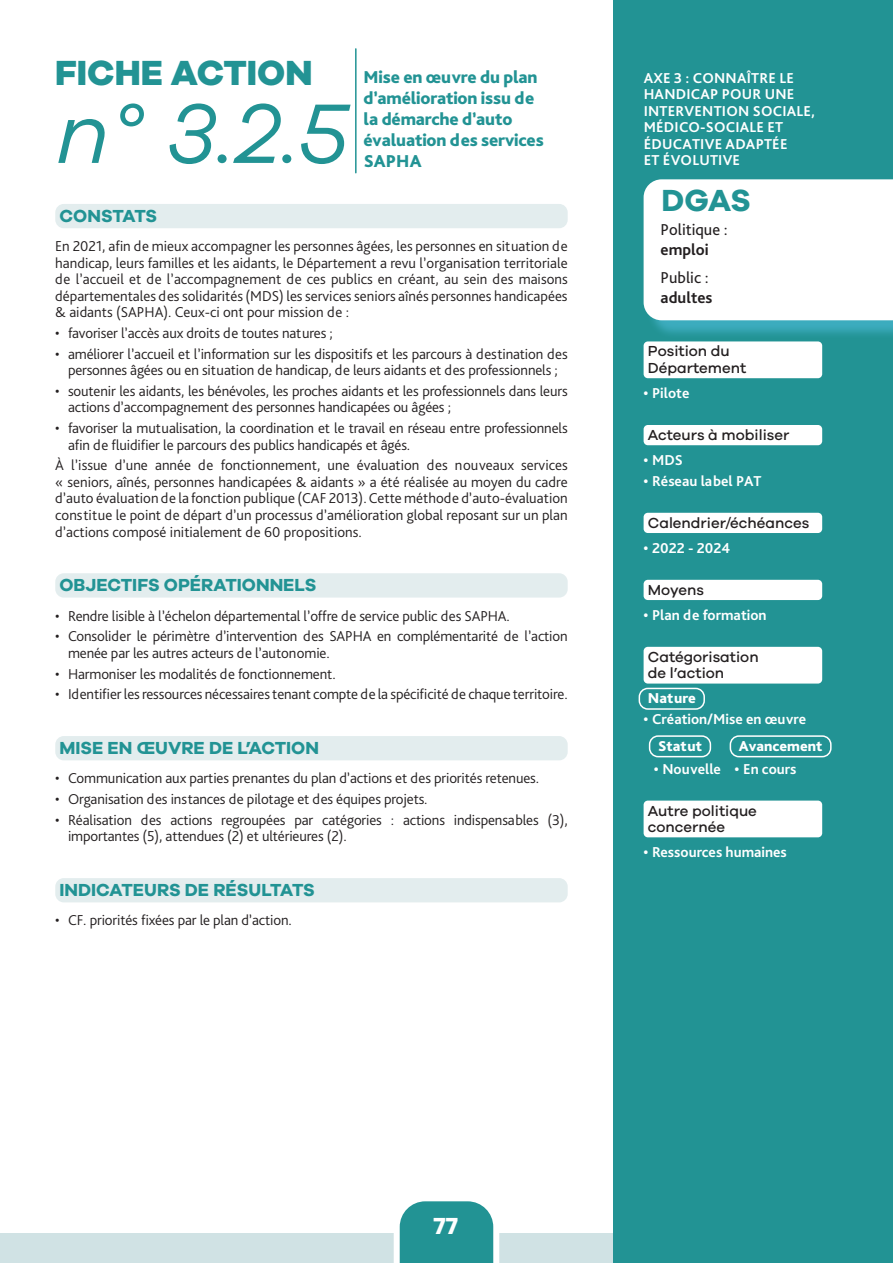
<style>
.page{position:relative;width:893px;height:1263px;background:#fff}
.page>*{position:absolute;margin:0;border:0;box-sizing:border-box;transform-origin:0 0}
.Titre_1_fiche_axe3_vert{font:italic 87px "Galano Grotesque";color:#229394}
.Titre_1_fiche_axe3_vert-2{font:800 36px "Galano Grotesque";color:#229394}
.Chiffre_légende{font:700 31.5px "Galano Grotesque";color:#229394}
.t1{font:700 24px "Galano Grotesque";color:#fff}
.Action_axe3_vert{font:800 18px/21px "Bliss Pro";letter-spacing:-.01em;color:#229394}
.Titre_2_fiche_vert{font:700 18px "Galano Grotesque";color:#229394}
.Titre_légende{font:16.5px/19.8px "Bliss Pro";color:#231f20}
.Normal_fiche{font:300 15px/16.5px "Bliss Pro";letter-spacing:-.01em;color:#231f20}
.Axe_fiche{font:700 15px/16.5px "Bliss Pro";letter-spacing:.015em;color:#fff}
.Titre_1_encart{font:500 15px/16.5px "Galano Grotesque";color:#231f20}
.Titre_2_encart{font:800 15px "Bliss Pro";color:#fff}
.s1{font-weight:700}
</style>
<div class="page">
<div style="left:0;top:1233px;width:893px;height:30px;background:#d0e2e4"></div>
<svg style="left:394px;top:1201px;width:105px;height:62px;background:#44a3a4"></svg>
<div style="left:614px;top:0;width:279px;height:1263px;background:#229394"></div>
<div style="left:55px;top:204px;width:513px;height:24px;background:#e3edee;border-radius:9px"></div>
<div style="left:55px;top:573px;width:513px;height:25px;background:#e3edee;border-radius:9px"></div>
<div style="left:55px;top:736px;width:513px;height:24px;background:#e3edee;border-radius:9px"></div>
<div style="left:55px;top:878px;width:513px;height:24px;background:#e3edee;border-radius:9px"></div>
<div style="left:644px;top:341px;width:178px;height:37px;background:#fff;border-radius:4px"></div>
<div style="left:644px;top:425px;width:178px;height:20px;background:#fff;border-radius:4px"></div>
<div style="left:644px;top:513px;width:178px;height:20px;background:#fff;border-radius:4px"></div>
<div style="left:644px;top:580px;width:178px;height:20px;background:#fff;border-radius:4px"></div>
<div style="left:644px;top:647px;width:178px;height:36px;background:#fff;border-radius:4px"></div>
<div style="left:639px;top:688px;width:66px;height:22px;border:2px solid #fff;border-radius:9px"></div>
<div style="left:644px;top:800px;width:178px;height:37px;background:#fff;border-radius:4px"></div>
<div style="left:649px;top:735px;width:62px;height:22px;border:2px solid #fff;border-radius:9px"></div>
<div style="left:730px;top:735px;width:102px;height:22px;border:2px solid #fff;border-radius:9px"></div>
<div style="left:646px;top:182px;width:247px;height:157px;background:#46b5cd;opacity:.75"></div>
<div style="left:644px;top:179px;width:249px;height:141px;background:#fff"></div>
<hr style="left:355px;top:49px;width:2px;height:124px;background:#229394">
<p class="Titre_1_fiche_axe3_vert-2" style="left:55px;top:50px;width:259px">FICHE ACTION</p>
<p class="Titre_1_fiche_axe3_vert" style="left:55px;top:82px;width:295px">n° 3.2.5</p>
<p class="Action_axe3_vert" style="left:364px;top:66px;width:182px">Mise en œuvre du plan d’amélioration issu de la démarche d’auto évaluation des services<br>SAPHA</p>
<p class="Titre_2_fiche_vert" style="left:60px;top:205px;width:99px">CONSTATS</p>
<p class="Normal_fiche" style="left:55px;top:238px;width:514px;text-align:justify">En 2021, afin de mieux accompagner les personnes âgées, les personnes en situation de handicap, leurs familles et les aidants, le Département a revu l’organisation territoriale de l’accueil et de l’accompagnement de ces publics en créant, au sein des maisons départementales des solidarités (MDS) les services seniors aînés personnes handicapées &amp; aidants (SAPHA). Ceux-ci ont pour mission de :</p>
<p class="Normal_fiche" style="left:55px;top:324px;width:279px">• favoriser l’accès aux droits de toutes natures ;</p>
<p class="Normal_fiche" style="left:55px;top:345px;width:514px;text-align:center">• améliorer l’accueil et l’information sur les dispositifs et les parcours à destination des personnes âgées ou en situation de handicap, de leurs aidants et des professionnels ;</p>
<p class="Normal_fiche" style="left:68px;top:382px;width:501px;text-indent:-13px">• soutenir les aidants, les bénévoles, les proches aidants et les professionnels dans leurs actions d’accompagnement des personnes handicapées ou âgées ;</p>
<p class="Normal_fiche" style="left:68px;top:420px;width:501px;text-indent:-13px">• favoriser la mutualisation, la coordination et le travail en réseau entre professionnels afin de fluidifier le parcours des publics handicapés et âgés.</p>
<p class="Normal_fiche" style="left:55px;top:457px;width:514px;text-align:justify">À l’issue d’une année de fonctionnement, une évaluation des nouveaux services « seniors, aînés, personnes handicapées &amp; aidants » a été réalisée au moyen du cadre d’auto évaluation de la fonction publique (CAF 2013). Cette méthode d’auto-évaluation constitue le point de départ d’un processus d’amélioration global reposant sur un plan d’actions composé initialement de 60 propositions.</p>
<p class="Titre_2_fiche_vert" style="left:60px;top:574px;width:259px">OBJECTIFS OPÉRATIONNELS</p>
<p class="Normal_fiche" style="left:55px;top:607px;width:456px">• Rendre lisible à l’échelon départemental l’offre de service public des SAPHA.</p>
<p class="Normal_fiche" style="left:68px;top:628px;width:501px;text-indent:-13px">• Consolider le périmètre d’intervention des SAPHA en complémentarité de l’action menée par les autres acteurs de l’autonomie.</p>
<p class="Normal_fiche" style="left:55px;top:665px;width:282px">• Harmoniser les modalités de fonctionnement.</p>
<p class="Normal_fiche" style="left:55px;top:686px;width:514px">• Identifier les ressources nécessaires tenant compte de la spécificité de chaque territoire.</p>
<p class="Titre_2_fiche_vert" style="left:60px;top:737px;width:261px">MISE EN ŒUVRE DE L’ACTION</p>
<p class="Normal_fiche" style="left:55px;top:770px;width:485px">• Communication aux parties prenantes du plan d’actions et des priorités retenues.</p>
<p class="Normal_fiche" style="left:55px;top:790px;width:374px">• Organisation des instances de pilotage et des équipes projets.</p>
<p class="Normal_fiche" style="left:68px;top:811px;width:501px;text-indent:-13px">• Réalisation des actions regroupées par catégories : actions indispensables (3), importantes (5), attendues (2) et ultérieures (2).</p>
<p class="Titre_2_fiche_vert" style="left:60px;top:879px;width:257px">INDICATEURS DE RÉSULTATS</p>
<p class="Normal_fiche" style="left:55px;top:912px;width:238px">• CF. priorités fixées par le plan d’action.</p>
<p class="Axe_fiche" style="left:644px;top:69px;width:173px">AXE 3 : CONNAÎTRE LE<br>HANDICAP POUR UNE<br>INTERVENTION SOCIALE,<br>MÉDICO-SOCIALE ET<br>ÉDUCATIVE ADAPTÉE<br>ET ÉVOLUTIVE</p>
<p class="Chiffre_légende" style="left:662px;top:181px;width:91px">DGAS</p>
<p class="Titre_légende" style="left:661px;top:219px;width:69px">Politique : <span class="s1">emploi</span></p>
<p class="Titre_légende" style="left:661px;top:267px;width:53px">Public : <span class="s1">adultes</span></p>
<p class="Titre_1_encart" style="left:648px;top:343px;width:100px">Position du<br>Département</p>
<p class="Axe_fiche" style="left:644px;top:384px;width:47px">• Pilote</p>
<p class="Titre_1_encart" style="left:648px;top:426px;width:143px">Acteurs à mobiliser</p>
<p class="Axe_fiche" style="left:644px;top:451px;width:41px">• MDS</p>
<p class="Axe_fiche" style="left:644px;top:472px;width:120px">• Réseau label PAT</p>
<p class="Titre_1_encart" style="left:648px;top:514px;width:163px">Calendrier/échéances</p>
<p class="Axe_fiche" style="left:644px;top:539px;width:88px">• 2022 - 2024</p>
<p class="Titre_1_encart" style="left:648px;top:581px;width:58px">Moyens</p>
<p class="Axe_fiche" style="left:644px;top:606px;width:124px">• Plan de formation</p>
<p class="Titre_1_encart" style="left:648px;top:648px;width:112px">Catégorisation de l’action</p>
<p class="Titre_2_encart" style="left:648px;top:689px;width:49px">Nature</p>
<p class="Axe_fiche" style="left:644px;top:710px;width:164px">• Création/Mise en œuvre</p>
<p class="Titre_2_encart" style="left:658px;top:737px;width:45px">Statut</p>
<p class="Titre_2_encart" style="left:739px;top:737px;width:85px">Avancement</p>
<p class="Axe_fiche" style="left:654px;top:760px;width:69px">• Nouvelle</p>
<p class="Axe_fiche" style="left:735px;top:760px;width:63px">• En cours</p>
<p class="Titre_1_encart" style="left:648px;top:802px;width:111px">Autre politique concernée</p>
<p class="Axe_fiche" style="left:644px;top:843px;width:145px">• Ressources humaines</p>
<h3 class="t1" style="left:433px;top:1211px;width:26px">77</h3>
</div>
